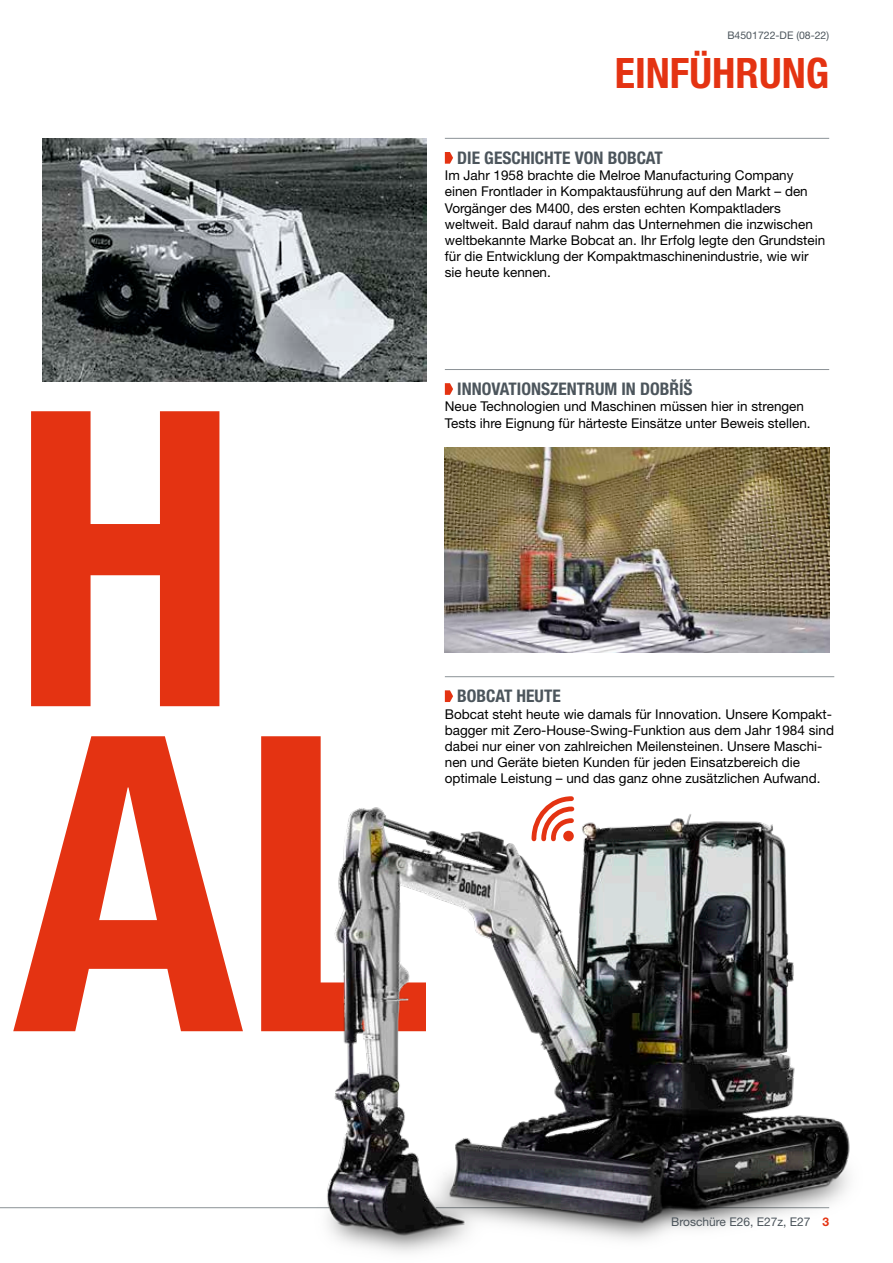
<style>
.page{position:relative;width:893px;height:1263px;background:#fff}
.page>*{position:absolute;margin:0;border:0;box-sizing:border-box;transform-origin:0 0}
.t1{font:700 condensed 42px "Helvetica Neue LT Pro";color:#e43312}
.t2{font:700 condensed 17.4px "Helvetica Neue LT Pro";color:#4c555c}
.t3{font:13.5px/16.2px "Helvetica Neue LT Pro";color:#000}
.t4{font:12px "Helvetica Neue LT Pro";color:#4c555c}
.t5{font:10.5px "Helvetica Neue LT Pro";color:#4c555c}
.s1{font-weight:700;color:#e43312}
</style>
<div class="page">
<svg style="left:13px;top:736px;width:308px;height:295px;fill:#e43312"></svg>
<svg style="left:31px;top:411px;width:188px;height:296px;fill:#e43312"></svg>
<img style="left:43px;top:138px;width:384px;height:243px">
<img style="left:445px;top:447px;width:384px;height:205px">
<hr style="left:0;top:1207px;width:330px;height:1px;background:#8b9296">
<img style="left:199px;top:789px;width:651px;height:464px">
<hr style="left:445px;top:676px;width:389px;height:1px;background:#8b9296">
<svg style="left:445px;top:690px;width:8px;height:12px"></svg>
<hr style="left:445px;top:138px;width:384px;height:1px;background:#8b9296">
<svg style="left:445px;top:152px;width:8px;height:12px"></svg>
<hr style="left:445px;top:369px;width:384px;height:1px;background:#8b9296">
<svg style="left:445px;top:383px;width:8px;height:12px"></svg>
<p class="t5" style="left:727px;top:29px;width:103px">B4501722-DE (08-22)</p>
<h1 class="t1" style="left:615px;top:48px;width:216px">EINFÜHRUNG</h1>
<p class="t2" style="left:457px;top:147px;width:207px">DIE GESCHICHTE VON BOBCAT</p>
<p class="t3" style="left:445px;top:167px;width:382px">Im Jahr 1958 brachte die Melroe Manufacturing Company einen Frontlader in Kompaktausführung auf den Markt – den Vorgänger des M400, des ersten echten Kompaktladers weltweit. Bald darauf nahm das Unternehmen die inzwischen weltbekannte Marke Bobcat an. Ihr Erfolg legte den Grundstein für die Entwicklung der Kompaktmaschinenindustrie, wie wir sie heute kennen.</p>
<p class="t2" style="left:457px;top:379px;width:237px">INNOVATIONSZENTRUM IN DOBŘÍŠ</p>
<p class="t3" style="left:445px;top:398px;width:367px">Neue Technologien und Maschinen müssen hier in strengen<br>Tests ihre Eignung für härteste Einsätze unter Beweis stellen.</p>
<p class="t2" style="left:457px;top:686px;width:105px">BOBCAT HEUTE</p>
<p class="t3" style="left:445px;top:705px;width:391px">Bobcat steht heute wie damals für Innovation. Unsere Kompakt&shy;bagger mit Zero-House-Swing-Funktion aus dem Jahr 1984 sind dabei nur einer von zahlreichen Meilensteinen. Unsere Maschi&shy;nen und Geräte bieten Kunden für jeden Einsatzbereich die optimale Leistung – und das ganz ohne zusätzlichen Aufwand.</p>
<p class="t4" style="left:671px;top:1214px;width:160px">Broschüre E26, E27z, E27 <span class="s1">3</span></p>
</div>
